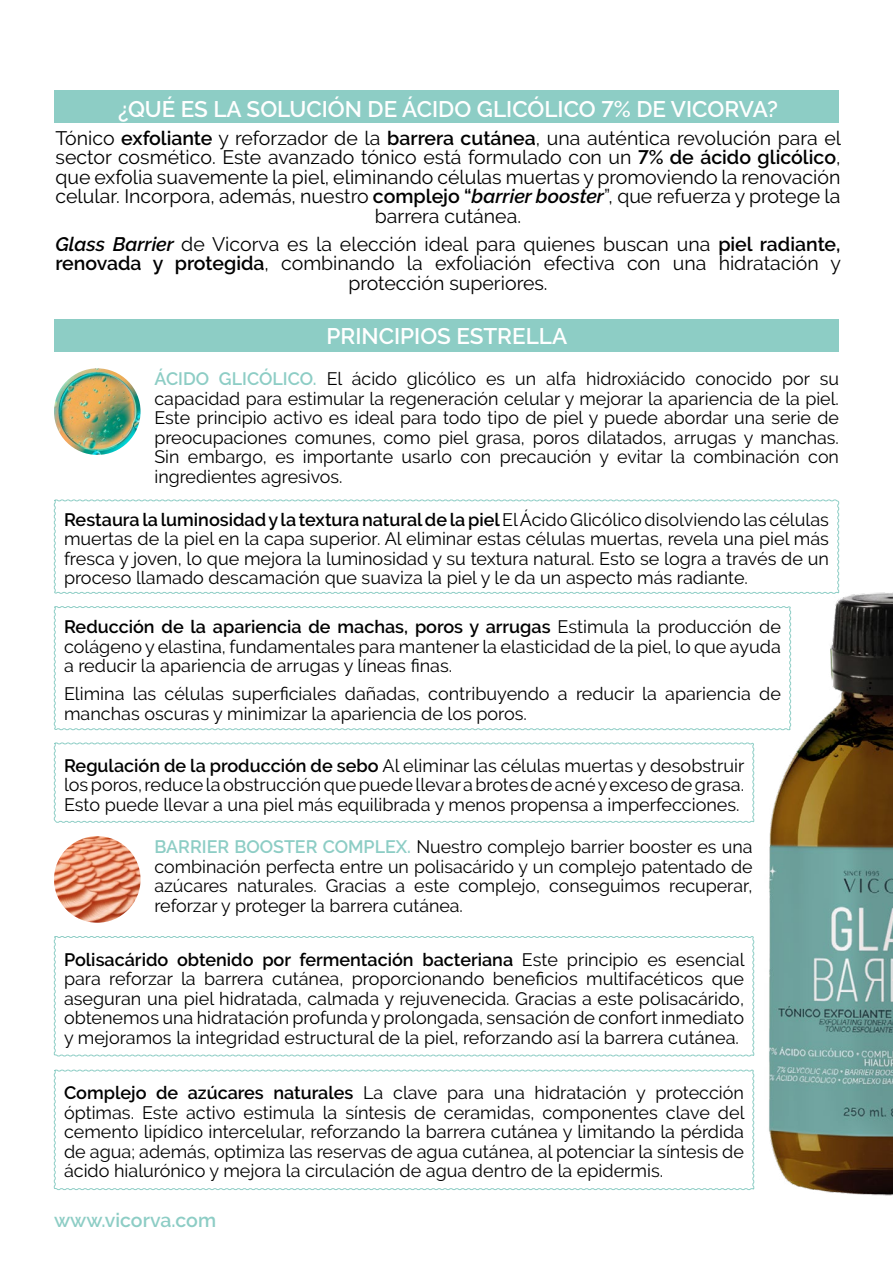
<style>
.page{position:relative;width:893px;height:1263px;background:#fff}
.page>*{position:absolute;margin:0;border:0;box-sizing:border-box;transform-origin:0 0}
.t1{font:600 22.5px "Raleway";color:#fff}
.t2{font:19.5px/19.5px "Raleway";color:#000;text-align:center}
.t3{font:600 19.5px "Raleway";color:#8dcdc5}
.t4{font:18px/19.5px "Raleway";color:#000;text-align:justify}
.s1{font-weight:600}
.s2{font-weight:600;font-style:italic}
.s3{font-weight:600;color:#8dcdc5}
</style>
<div class="page">
<div style="left:54px;top:91px;width:785px;height:32px;background:#8dcdc5"></div>
<div style="left:54px;top:319px;width:785px;height:33px;background:#8dcdc5"></div>
<img style="left:746px;top:573px;width:147px;height:623px">
<svg style="left:53px;top:499px;width:786px;height:95px"></svg>
<svg style="left:53px;top:606px;width:738px;height:124px"></svg>
<svg style="left:53px;top:742px;width:702px;height:81px"></svg>
<svg style="left:53px;top:936px;width:702px;height:121px"></svg>
<svg style="left:53px;top:1069px;width:702px;height:121px"></svg>
<img style="left:54px;top:368px;width:87px;height:87px;border-radius:43px">
<img style="left:54px;top:836px;width:87px;height:87px;border-radius:43px">
<p class="t1" style="left:118px;top:96px;width:661px">¿QUÉ ES LA SOLUCIÓN DE ÁCIDO GLICÓLICO 7% DE VICORVA?</p>
<p class="t2" style="left:55px;top:128px;width:787px">Tónico <span class="s1">exfoliante</span> y reforzador de la <span class="s1">barrera cutánea</span>, una auténtica revolución para el sector cosmético. Este avanzado tónico está formulado con un <span class="s1">7% de ácido glicólico</span>, que exfolia suavemente la piel, eliminando células muertas y promoviendo la renovación celular. Incorpora, además, nuestro <span class="s1">complejo “</span><span class="s2">barrier booster</span>”, que refuerza y protege la barrera cutánea.</p>
<p class="t2" style="left:55px;top:234px;width:787px"><span class="s2">Glass Barrier</span> de Vicorva es la elección ideal para quienes buscan una <span class="s1">piel radiante, renovada y protegida</span>, combinando la exfoliación efectiva con una hidratación y protección superiores.</p>
<p class="t1" style="left:326px;top:323px;width:242px">PRINCIPIOS ESTRELLA</p>
<p class="t4" style="left:154px;top:369px;width:686px"><span class="s3">ÁCIDO GLICÓLICO.</span> El ácido glicólico es un alfa hidroxiácido conocido por su capacidad para estimular la regeneración celular y mejorar la apariencia de la piel.<br>Este principio activo es ideal para todo tipo de piel y puede abordar una serie de preocupaciones comunes, como piel grasa, poros dilatados, arrugas y manchas.<br>Sin embargo, es importante usarlo con precaución y evitar la combinación con ingredientes agresivos.</p>
<p class="t4" style="left:64px;top:510px;width:766px"><span class="s1">Restaura la luminosidad y la textura natural de la piel</span> El Ácido Glicólico disolviendo las células muertas de la piel en la capa superior. Al eliminar estas células muertas, revela una piel más fresca y joven, lo que mejora la luminosidad y su textura natural. Esto se logra a través de un proceso llamado descamación que suaviza la piel y le da un aspecto más radiante.</p>
<p class="t4" style="left:64px;top:617px;width:718px"><span class="s1">Reducción de la apariencia de machas, poros y arrugas</span> Estimula la producción de colágeno y elastina, fundamentales para mantener la elasticidad de la piel, lo que ayuda a reducir la apariencia de arrugas y líneas finas.</p>
<p class="t4" style="left:64px;top:684px;width:718px">Elimina las células superficiales dañadas, contribuyendo a reducir la apariencia de manchas oscuras y minimizar la apariencia de los poros.</p>
<p class="t4" style="left:64px;top:755px;width:682px"><span class="s1">Regulación de la producción de sebo</span> Al eliminar las células muertas y desobstruir los poros, reduce la obstrucción que puede llevar a brotes de acné y exceso de grasa.<br>Esto puede llevar a una piel más equilibrada y menos propensa a imperfecciones.</p>
<p class="t4" style="left:154px;top:837px;width:600px"><span class="s3">BARRIER BOOSTER COMPLEX.</span> Nuestro complejo barrier booster es una combinación perfecta entre un polisacárido y un complejo patentado de azúcares naturales. Gracias a este complejo, conseguimos recuperar, reforzar y proteger la barrera cutánea.</p>
<p class="t4" style="left:64px;top:949px;width:682px"><span class="s1">Polisacárido obtenido por fermentación bacteriana</span> Este principio es esencial para reforzar la barrera cutánea, proporcionando beneficios multifacéticos que aseguran una piel hidratada, calmada y rejuvenecida. Gracias a este polisacárido, obtenemos una hidratación profunda y prolongada, sensación de confort inmediato y mejoramos la integridad estructural de la piel, reforzando así la barrera cutánea.</p>
<p class="t4" style="left:64px;top:1083px;width:682px"><span class="s1">Complejo de azúcares naturales</span> La clave para una hidratación y protección óptimas. Este activo estimula la síntesis de ceramidas, componentes clave del cemento lipídico intercelular, reforzando la barrera cutánea y limitando la pérdida de agua; además, optimiza las reservas de agua cutánea, al potenciar la síntesis de ácido hialurónico y mejora la circulación de agua dentro de la epidermis.</p>
<p class="t3" style="left:54px;top:1209px;width:164px">www.vicorva.com</p>
</div>
